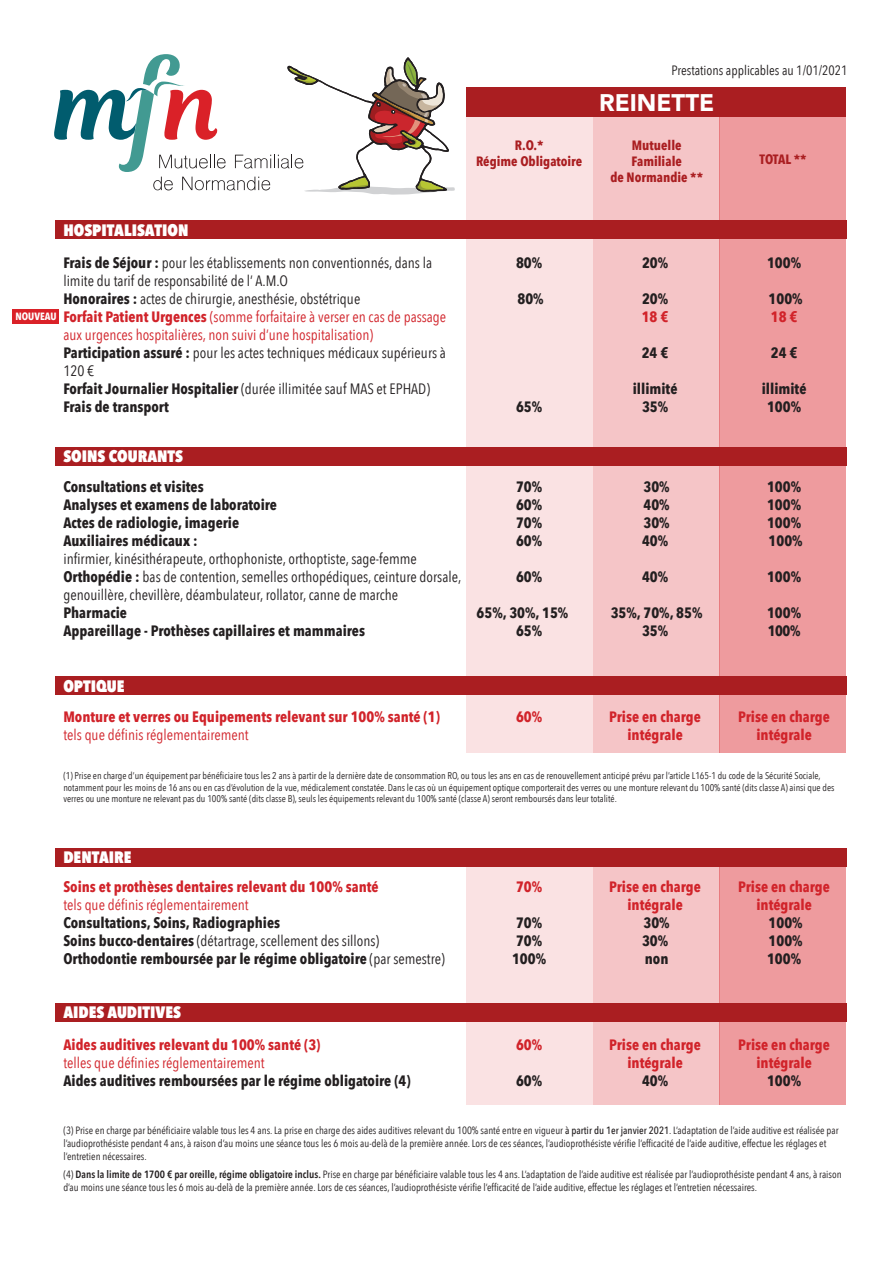
<style>
.page{position:relative;width:893px;height:1263px;background:#fff}
.page>*{position:absolute;margin:0;border:0;box-sizing:border-box;transform-origin:0 0}
.t1{font:900 24px "Avenir";color:#fff}
.t2{font:800 16.5px "Avenir Next Condensed";color:#fff}
.t3{font:15px/18px "Avenir Next Condensed";color:#231f20}
.t4{font:700 15px/18px "Avenir Next Condensed";color:#231f20}
.t5{font:700 15px "Avenir Next Condensed";color:#d1232a}
.t6{font:15px "Avenir Next Condensed";color:#d1232a}
.t7{font:700 13.5px/16.2px "Avenir Next Condensed";color:#aa1e21;text-align:center}
.t8{font:13.5px "Avenir Next Condensed";color:#231f20}
.t9{font:10.5px/12.6px "Avenir Next Condensed";color:#231f20}
.t10{font:700 10.5px "Avenir Next Condensed";color:#fff}
.t11{font:9.75px/11.7px "Avenir Next Condensed";color:#231f20}
.s1{font-weight:700}
.s2{font-weight:700;color:#d1232a}
.s3{color:#d1232a}
.s4{font-weight:400}
.s5{font-weight:500}
.s6{font-weight:600}
</style>
<div class="page">
<div style="left:720px;top:851px;width:126px;height:253px;background:#ee9b9e"></div>
<div style="left:593px;top:851px;width:127px;height:253px;background:#f5c5c7"></div>
<div style="left:466px;top:851px;width:127px;height:253px;background:#fae2e3"></div>
<div style="left:720px;top:107px;width:126px;height:645px;background:#ee9b9e"></div>
<div style="left:593px;top:107px;width:127px;height:645px;background:#f5c5c7"></div>
<div style="left:466px;top:107px;width:127px;height:645px;background:#fae2e3"></div>
<div style="left:55px;top:220px;width:791px;height:19px;background:#aa1e21"></div>
<div style="left:55px;top:447px;width:791px;height:19px;background:#aa1e21"></div>
<div style="left:55px;top:676px;width:791px;height:19px;background:#aa1e21"></div>
<div style="left:55px;top:848px;width:791px;height:19px;background:#aa1e21"></div>
<div style="left:466px;top:87px;width:380px;height:30px;background:#aa1e21"></div>
<div style="left:55px;top:1003px;width:791px;height:18px;background:#aa1e21"></div>
<svg style="left:54px;top:54px;width:401px;height:141px"></svg>
<div style="left:13px;top:309px;width:46px;height:14px;background:#da2128"></div>
<p class="t8" style="left:672px;top:58px;width:177px">Prestations applicables au 1/01/2021</p>
<h1 class="t1" style="left:599px;top:82px;width:117px">REINETTE</h1>
<p class="t7" style="left:476px;top:137px;width:108px">R.O.*<br>Régime Obligatoire</p>
<p class="t7" style="left:610px;top:137px;width:94px">Mutuelle<br>Familiale<br>de Normandie **</p>
<p class="t7" style="left:760px;top:152px;width:48px">TOTAL **</p>
<h2 class="t2" style="left:63px;top:220px;width:127px">HOSPITALISATION</h2>
<p class="t10" style="left:16px;top:310px;width:42px">NOUVEAU</p>
<p class="t3" style="left:63px;top:253px;width:384px"><span class="s1">Frais de Séjour :</span> pour les établissements non conventionnés, dans la limite du tarif de responsabilité de l’ A.M.O<br><span class="s1">Honoraires :</span> actes de chirurgie, anesthésie, obstétrique<br><span class="s2">Forfait Patient Urgences</span> <span class="s3">(somme forfaitaire à verser en cas de passage aux urgences hospitalières, non suivi d’une hospitalisation)<br></span><span class="s1">Participation assuré :</span> pour les actes techniques médicaux supérieurs à 120 €<br><span class="s1">Forfait Journalier Hospitalier</span> (durée illimitée sauf MAS et EPHAD)<br><span class="s1">Frais de transport</span></p>
<h3 class="t4" style="left:516px;top:254px;width:28px">80%</h3>
<h3 class="t4" style="left:642px;top:254px;width:28px">20%</h3>
<h3 class="t4" style="left:767px;top:254px;width:36px">100%</h3>
<h3 class="t4" style="left:517px;top:290px;width:28px">80%</h3>
<h3 class="t4" style="left:642px;top:290px;width:28px">20%</h3>
<h3 class="t4" style="left:769px;top:290px;width:36px">100%</h3>
<h3 class="t5" style="left:642px;top:307px;width:28px">18 €</h3>
<h3 class="t5" style="left:771px;top:307px;width:28px">18 €</h3>
<h3 class="t4" style="left:642px;top:344px;width:28px">24 €</h3>
<h3 class="t4" style="left:771px;top:344px;width:28px">24 €</h3>
<h3 class="t4" style="left:633px;top:380px;width:46px">illimité</h3>
<h3 class="t4" style="left:762px;top:380px;width:46px">illimité</h3>
<h3 class="t4" style="left:516px;top:398px;width:28px">65%</h3>
<h3 class="t4" style="left:642px;top:398px;width:28px">35%</h3>
<h3 class="t4" style="left:767px;top:398px;width:36px">100%</h3>
<h2 class="t2" style="left:63px;top:446px;width:18px">SOINS</h2>
<h2 class="t2" style="left:109px;top:446px;width:49px">COURANTS</h2>
<h3 class="t4" style="left:63px;top:478px;width:215px">Consultations et visites<br>Analyses et examens de laboratoire<br>Actes de radiologie, imagerie<br>Auxiliaires médicaux :</h3>
<h3 class="t3" style="left:63px;top:549px;width:399px">infirmier, kinésithérapeute, orthophoniste, orthoptiste, sage-femme<br><span class="s1">Orthopédie :</span> bas de contention, semelles orthopédiques, ceinture dorsale, genouillère, chevillère, déambulateur, rollator, canne de marche</h3>
<h3 class="t4" style="left:63px;top:604px;width:303px">Pharmacie<br>Appareillage - Prothèses capillaires et mammaires</h3>
<h2 class="t2" style="left:63px;top:676px;width:63px">OPTIQUE</h2>
<h3 class="t5" style="left:63px;top:707px;width:378px">Monture et verres ou Equipements relevant sur 100% santé (1)</h3>
<h3 class="t6" style="left:63px;top:722px;width:187px">tels que définis réglementairement</h3>
<h3 class="t4" style="left:516px;top:478px;width:28px">70%</h3>
<h3 class="t4" style="left:643px;top:478px;width:28px">30%</h3>
<h3 class="t4" style="left:767px;top:478px;width:36px">100%</h3>
<h3 class="t4" style="left:516px;top:496px;width:28px">60%</h3>
<h3 class="t4" style="left:643px;top:496px;width:28px">40%</h3>
<h3 class="t4" style="left:767px;top:496px;width:36px">100%</h3>
<h3 class="t4" style="left:516px;top:514px;width:28px">70%</h3>
<h3 class="t4" style="left:643px;top:514px;width:28px">30%</h3>
<h3 class="t4" style="left:767px;top:514px;width:36px">100%</h3>
<h3 class="t4" style="left:516px;top:532px;width:28px">60%</h3>
<h3 class="t4" style="left:642px;top:532px;width:28px">40%</h3>
<h3 class="t4" style="left:769px;top:532px;width:36px">100%</h3>
<h3 class="t4" style="left:516px;top:568px;width:28px">60%</h3>
<h3 class="t4" style="left:642px;top:568px;width:28px">40%</h3>
<h3 class="t4" style="left:767px;top:568px;width:36px">100%</h3>
<h3 class="t4" style="left:477px;top:604px;width:93px">65%, 30%, 15%</h3>
<h3 class="t4" style="left:611px;top:604px;width:93px">35%, 70%, 85%</h3>
<h3 class="t4" style="left:767px;top:604px;width:36px">100%</h3>
<h3 class="t4" style="left:516px;top:622px;width:28px">65%</h3>
<h3 class="t4" style="left:642px;top:622px;width:28px">35%</h3>
<h3 class="t4" style="left:768px;top:622px;width:34px">100%</h3>
<h3 class="t5" style="left:516px;top:707px;width:28px">60%</h3>
<h3 class="t5" style="left:609px;top:707px;width:93px">Prise en charge</h3>
<h3 class="t5" style="left:738px;top:707px;width:93px">Prise en charge</h3>
<h3 class="t5" style="left:627px;top:725px;width:57px">intégrale</h3>
<h3 class="t5" style="left:756px;top:725px;width:57px">intégrale</h3>
<p class="t11" style="left:63px;top:769px;width:773px">(1) Prise en charge d’un équipement par bénéficiaire tous les 2 ans à partir de la dernière date de consommation RO, ou tous les ans en cas de renouvellement anticipé prévu par l’article L165-1 du code de la Sécurité Sociale, notamment pour les moins de 16 ans ou en cas d’évolution de la vue, médicalement constatée. Dans le cas où un équipement optique comporterait des verres ou une monture relevant du 100% santé (dits classe A) ainsi que des verres ou une monture ne relevant pas du 100% santé (dits classe B), seuls les équipements relevant du 100% santé (classe A) seront remboursés dans leur totalité.</p>
<h2 class="t2" style="left:63px;top:847px;width:70px">DENTAIRE</h2>
<h3 class="t5" style="left:63px;top:877px;width:317px">Soins et prothèses dentaires relevant du 100% santé</h3>
<h3 class="t6" style="left:63px;top:892px;width:187px">tels que définis réglementairement</h3>
<h3 class="t4" style="left:63px;top:914px;width:383px">Consultations, Soins, Radiographies<br>Soins bucco-dentaires <span class="s4">(détartrage, scellement des sillons)<br></span>Orthodontie remboursée par le régime obligatoire <span class="s4">(par semestre)</span></h3>
<h2 class="t2" style="left:63px;top:1002px;width:19px">AIDES</h2>
<h2 class="t2" style="left:107px;top:1002px;width:28px">AUDITI</h2>
<h2 class="t2" style="left:156px;top:1002px;width:19px">VES</h2>
<h3 class="t5" style="left:63px;top:1036px;width:259px">Aides auditives relevant du 100% santé (3)</h3>
<h3 class="t6" style="left:63px;top:1050px;width:203px">telles que définies réglementairement</h3>
<h3 class="t4" style="left:63px;top:1072px;width:349px">Aides auditives remboursées par le régime obligatoire (4)</h3>
<h3 class="t5" style="left:516px;top:877px;width:28px">70%</h3>
<h3 class="t5" style="left:609px;top:877px;width:93px">Prise en charge</h3>
<h3 class="t5" style="left:738px;top:877px;width:93px">Prise en charge</h3>
<h3 class="t5" style="left:627px;top:895px;width:57px">intégrale</h3>
<h3 class="t5" style="left:756px;top:895px;width:57px">intégrale</h3>
<h3 class="t4" style="left:516px;top:914px;width:28px">70%</h3>
<h3 class="t4" style="left:643px;top:914px;width:28px">30%</h3>
<h3 class="t4" style="left:769px;top:914px;width:36px">100%</h3>
<h3 class="t4" style="left:516px;top:932px;width:28px">70%</h3>
<h3 class="t4" style="left:642px;top:932px;width:28px">30%</h3>
<h3 class="t4" style="left:769px;top:932px;width:36px">100%</h3>
<h3 class="t4" style="left:512px;top:950px;width:36px">100%</h3>
<h3 class="t4" style="left:645px;top:950px;width:25px">non</h3>
<h3 class="t4" style="left:767px;top:950px;width:36px">100%</h3>
<h3 class="t5" style="left:516px;top:1036px;width:28px">60%</h3>
<h3 class="t5" style="left:609px;top:1036px;width:93px">Prise en charge</h3>
<h3 class="t5" style="left:738px;top:1036px;width:93px">Prise en charge</h3>
<h3 class="t5" style="left:627px;top:1054px;width:57px">intégrale</h3>
<h3 class="t5" style="left:756px;top:1054px;width:57px">intégrale</h3>
<h3 class="t4" style="left:516px;top:1072px;width:28px">60%</h3>
<h3 class="t4" style="left:642px;top:1072px;width:28px">40%</h3>
<h3 class="t4" style="left:767px;top:1072px;width:36px">100%</h3>
<p class="t9" style="left:63px;top:1124px;width:777px">(3) Prise en charge par bénéficiaire valable tous les 4 ans. La prise en charge des aides auditives relevant du 100% santé entre en vigueur <span class="s5">à partir du 1er janvier 2021</span>. L’adaptation de l’aide auditive est réalisée par l’audioprothésiste pendant 4 ans, à raison d’au moins une séance tous les 6 mois au-delà de la première année. Lors de ces séances, l’audioprothésiste vérifie l’efficacité de l’aide auditive, effectue les réglages et l’entretien nécessaires.</p>
<p class="t9" style="left:63px;top:1168px;width:780px">(4) <span class="s6">Dans la limite de 1700 € par oreille, régime obligatoire inclus.</span> Prise en charge par bénéficiaire valable tous les 4 ans. L’adaptation de l’aide auditive est réalisée par l’audioprothésiste pendant 4 ans, à raison d’au moins une séance tous les 6 mois au-delà de la première année. Lors de ces séances, l’audioprothésiste vérifie l’efficacité de l’aide auditive, effectue les réglages et l’entretien nécessaires.</p>
</div>
